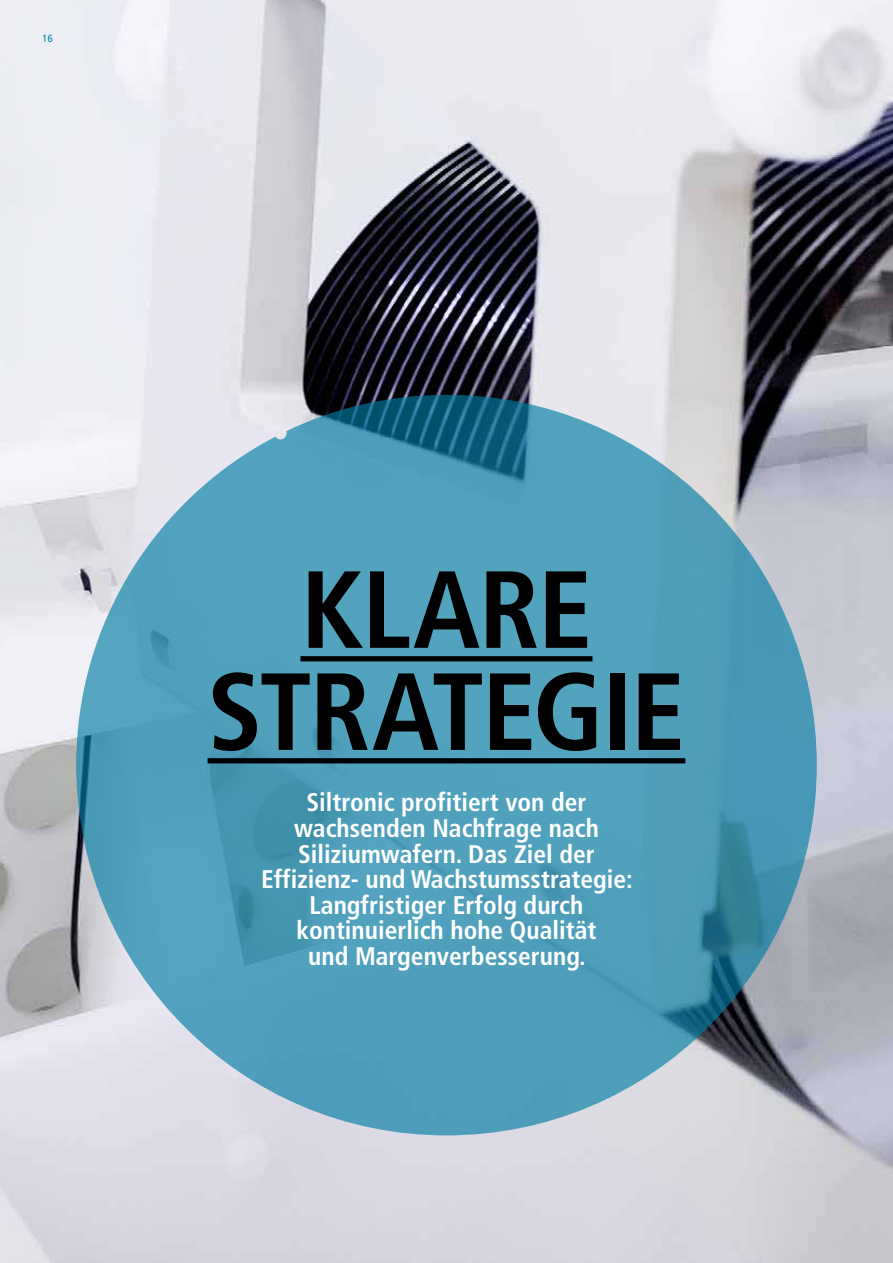
<style>
.page{position:relative;width:893px;height:1263px;background:#fff}
.page>*{position:absolute;margin:0;border:0;box-sizing:border-box;transform-origin:0 0}
.t1{font:700 condensed 109.5px/102px "Frutiger LT Std";letter-spacing:-.02em;color:#000;text-align:center}
.t2{font:700 condensed 25.5px/25.5px "Frutiger LT Std";color:#fff;text-align:center}
.t3{font:condensed 10.5px "Frutiger LT Std";color:#007da4}
</style>
<div class="page">
<img style="left:0;top:0;width:893px;height:1263px">
<svg style="left:76px;top:395px;width:741px;height:740px;background:#67a6bd"></svg>
<div style="left:300px;top:656px;width:292px;height:5px;background:#000"></div>
<div style="left:208px;top:758px;width:477px;height:5px;background:#000"></div>
<p class="t3" style="left:43px;top:32px;width:12px">16</p>
<h1 class="t1" style="left:208px;top:559px;width:479px">KLARE<br>STRATEGIE</h1>
<p class="t2" style="left:261px;top:790px;width:373px">Siltronic profitiert von der wachsenden Nachfrage nach<br>Siliziumwafern. Das Ziel der<br>Effizienz- und Wachstumsstrategie:<br>Langfristiger Erfolg durch kontinuierlich hohe Qualität<br>und Margenverbesserung.</p>
</div>
